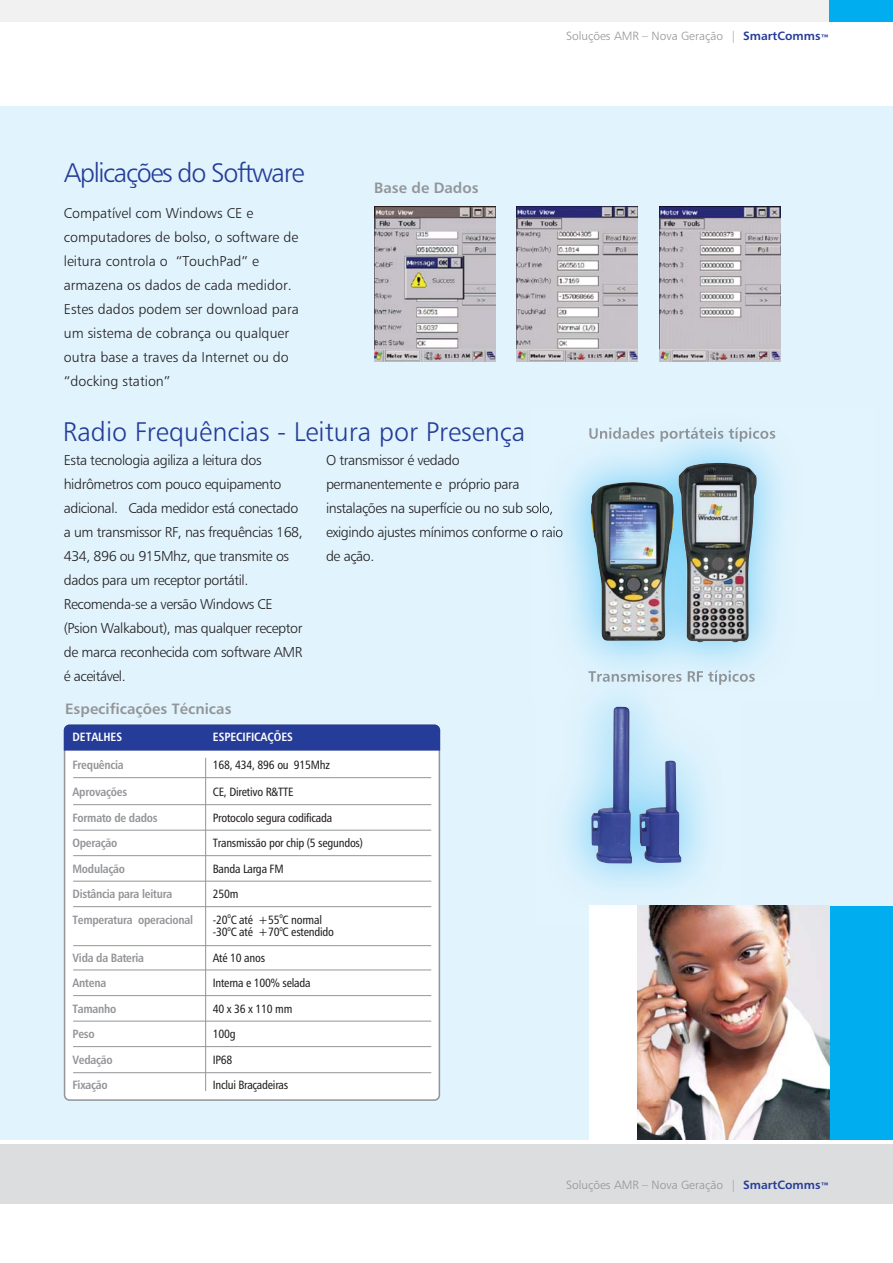
<style>
.page{position:relative;width:893px;height:1263px;background:#fff}
.page>*{position:absolute;margin:0;border:0;box-sizing:border-box;transform-origin:0 0}
.t1{font:27px "Humanist 777 BT Light B";color:#253c98}
.t2{font:27px "Humanist 777 BT Light B";letter-spacing:-.05em;color:#253c98}
.t3{font:15px "Humanist 777 BT Bold B";color:#939598}
.t4{font:14.25px/24px "Humanist 777 BT Light B";letter-spacing:-.03em;color:#231f20}
.t5{font:14.25px/24px "Humanist 777 BT Light B";color:#231f20}
.t6{font:12px/12.8px "Humanist 777 BT Roman Condensed B";letter-spacing:-.02em;color:#231f20}
.t7{font:12px "Humanist 777 BT Bold Condensed B";letter-spacing:-.02em;color:#939598}
.t8{font:12px "Humanist 777 BT Light B";color:#939598}
.t9{font:12px "Humanist 777 BT Bold Condensed B";letter-spacing:-.005em;color:#fff}
.s1{font-family:"Humanist 777 BT Bold B";color:#253c98}
</style>
<div class="page">
<div style="left:0;top:106px;width:892px;height:1034px;background:#e1f4fd"></div>
<div style="left:589px;top:906px;width:108px;height:234px;background:#fff"></div>
<div style="left:0;top:0;width:892px;height:21px;background:#f1f1f2"></div>
<div style="left:0;top:1144px;width:892px;height:59px;background:#dcddde"></div>
<div style="left:829px;top:906px;width:63px;height:234px;background:#00aeef"></div>
<img style="left:638px;top:906px;width:191px;height:234px">
<div style="left:64px;top:751px;width:376px;height:350px;background:#fff"></div>
<div style="left:64px;top:725px;width:376px;height:26px;background:#253c98"></div>
<hr style="left:205px;top:758px;width:1px;height:333px;background:#939598">
<hr style="left:73px;top:777px;width:358px;height:1px;background:#939598">
<hr style="left:73px;top:970px;width:358px;height:1px;background:#939598">
<hr style="left:73px;top:804px;width:358px;height:1px;background:#939598">
<hr style="left:73px;top:830px;width:358px;height:1px;background:#939598">
<hr style="left:73px;top:855px;width:358px;height:1px;background:#939598">
<hr style="left:73px;top:881px;width:358px;height:1px;background:#939598">
<hr style="left:73px;top:906px;width:358px;height:1px;background:#939598">
<hr style="left:73px;top:945px;width:358px;height:1px;background:#939598">
<div style="left:829px;top:0;width:63px;height:21px;background:#00aeef"></div>
<img style="left:659px;top:207px;width:121px;height:155px">
<img style="left:516px;top:207px;width:122px;height:155px">
<img style="left:374px;top:207px;width:122px;height:155px">
<img style="left:565px;top:700px;width:176px;height:226px">
<img style="left:591px;top:707px;width:90px;height:157px">
<img style="left:532px;top:427px;width:249px;height:273px">
<img style="left:589px;top:427px;width:122px;height:15px">
<img style="left:588px;top:671px;width:129px;height:11px">
<img style="left:591px;top:463px;width:166px;height:179px">
<hr style="left:73px;top:995px;width:358px;height:1px;background:#939598">
<hr style="left:73px;top:1021px;width:358px;height:1px;background:#939598">
<hr style="left:73px;top:1046px;width:358px;height:1px;background:#939598">
<hr style="left:73px;top:1072px;width:358px;height:1px;background:#939598">
<p class="t8" style="left:566px;top:31px;width:265px">Soluções AMR – Nova Geração | <span class="s1">SmartComms</span><sub>™</sub></p>
<h1 class="t2" style="left:64px;top:162px;width:242px">Aplicações do Software</h1>
<p class="t5" style="left:64px;top:202px;width:237px">Compatível com Windows CE e computadores de bolso, o software de leitura controla o “TouchPad” e armazena os dados de cada medidor.<br>Estes dados podem ser download para um sistema de cobrança ou qualquer outra base a traves da Internet ou do “docking station”</p>
<p class="t3" style="left:374px;top:181px;width:106px">Base de Dados</p>
<h1 class="t1" style="left:63px;top:421px;width:464px">Radio Frequências - Leitura por Presença</h1>
<p class="t4" style="left:64px;top:449px;width:241px">Esta tecnologia agiliza a leitura dos hidrômetros com pouco equipamento adicional. Cada medidor está conectado a um transmissor RF, nas frequências 168, 434, 896 ou 915Mhz, que transmite os dados para um receptor portátil.<br>Recomenda-se a versão Windows CE (Psion Walkabout), mas qualquer receptor de marca reconhecida com software AMR é aceitável.</p>
<p class="t4" style="left:326px;top:449px;width:239px">O transmissor é vedado permanentemente e próprio para instalações na superfície ou no sub solo, exigindo ajustes mínimos conforme o raio de ação.</p>
<p class="t3" style="left:65px;top:703px;width:168px">Especificações Técnicas</p>
<p class="t9" style="left:73px;top:732px;width:51px">DETALHES</p>
<p class="t9" style="left:213px;top:732px;width:82px">ESPECIFICAÇÕES</p>
<p class="t7" style="left:72px;top:760px;width:53px">Frequência</p>
<p class="t6" style="left:213px;top:759px;width:119px">168, 434, 896 ou 915Mhz</p>
<p class="t7" style="left:72px;top:787px;width:56px">Aprovações</p>
<p class="t6" style="left:213px;top:787px;width:82px">CE, Diretivo R&amp;TTE</p>
<p class="t7" style="left:72px;top:813px;width:87px">Formato de dados</p>
<p class="t6" style="left:213px;top:812px;width:121px">Protocolo segura codificada</p>
<p class="t7" style="left:72px;top:838px;width:46px">Operação</p>
<p class="t6" style="left:213px;top:838px;width:152px">Transmissão por chip (5 segundos)</p>
<p class="t7" style="left:72px;top:864px;width:54px">Modulação</p>
<p class="t6" style="left:213px;top:863px;width:72px">Banda Larga FM</p>
<p class="t7" style="left:72px;top:889px;width:101px">Distância para leitura</p>
<p class="t6" style="left:213px;top:889px;width:27px">250m</p>
<p class="t7" style="left:72px;top:915px;width:122px">Temperatura operacional</p>
<p class="t6" style="left:213px;top:914px;width:123px">-20<sup>o</sup>C até +55<sup>o</sup>C normal -30<sup>o</sup>C até +70<sup>o</sup>C estendido</p>
<p class="t7" style="left:72px;top:953px;width:73px">Vida da Bateria</p>
<p class="t6" style="left:213px;top:952px;width:54px">Até 10 anos</p>
<p class="t7" style="left:72px;top:978px;width:35px">Antena</p>
<p class="t6" style="left:213px;top:978px;width:99px">Interna e 100% selada</p>
<p class="t7" style="left:72px;top:1004px;width:45px">Tamanho</p>
<p class="t6" style="left:213px;top:1003px;width:81px">40 x 36 x 110 mm</p>
<p class="t7" style="left:72px;top:1029px;width:24px">Peso</p>
<p class="t6" style="left:213px;top:1029px;width:24px">100g</p>
<p class="t7" style="left:72px;top:1055px;width:42px">Vedação</p>
<p class="t6" style="left:213px;top:1054px;width:21px">IP68</p>
<p class="t7" style="left:72px;top:1080px;width:37px">Fixação</p>
<p class="t6" style="left:213px;top:1080px;width:77px">Inclui Braçadeiras</p>
<p class="t8" style="left:566px;top:1180px;width:265px">Soluções AMR – Nova Geração | <span class="s1">SmartComms</span><sub>™</sub></p>
</div>
